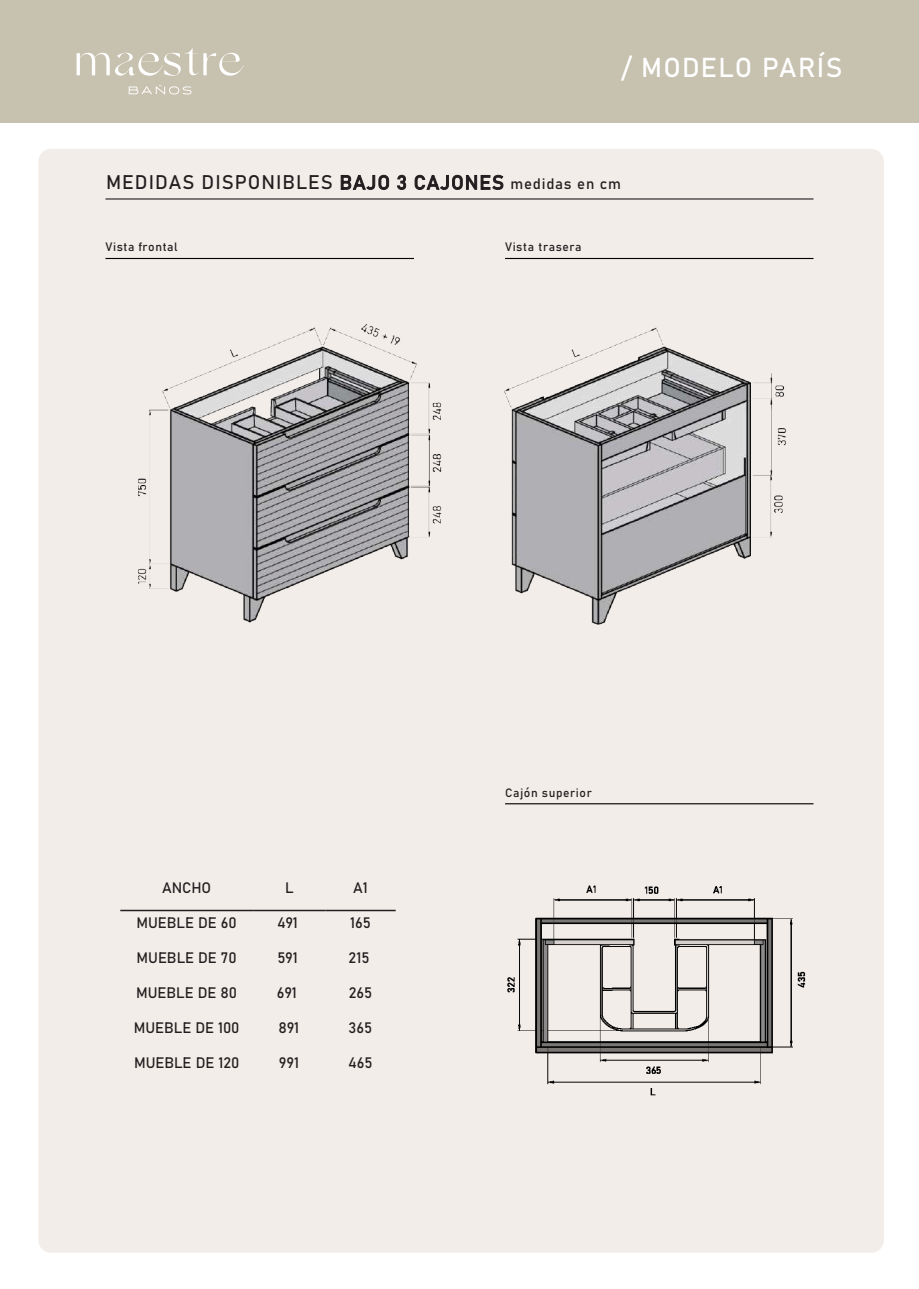
<style>
.page{position:relative;width:919px;height:1289px;background:#fff}
.page>*{position:absolute;margin:0;border:0;box-sizing:border-box;transform-origin:0 0}
.t1{font:27px "Bahnschrift";letter-spacing:.05em;color:#fff}
.t2{font:19.5px "Bahnschrift";letter-spacing:.05em;color:#231f20}
.t3{font:15px "Bahnschrift";color:#231f20}
.t4{font:12px "Bahnschrift";letter-spacing:.05em;color:#231f20}
.s1{font-size:15px}
</style>
<div class="page">
<div style="left:0;top:0;width:918px;height:123px;background:#c7c1af"></div>
<svg style="left:77px;top:48px;width:167px;height:28px"></svg>
<svg style="left:129px;top:85px;width:62px;height:10px"></svg>
<div style="left:38px;top:149px;width:845px;height:1103px;background:#f3ede9;border-radius:13px"></div>
<hr style="left:105px;top:198px;width:708px;height:1px;background:#231f20">
<img style="left:507px;top:885px;width:299px;height:211px">
<hr style="left:120px;top:909px;width:133px;height:2px;background:#231f20">
<hr style="left:253px;top:909px;width:72px;height:2px;background:#231f20">
<hr style="left:325px;top:909px;width:70px;height:2px;background:#231f20">
<hr style="left:105px;top:258px;width:309px;height:1px;background:#000">
<hr style="left:505px;top:258px;width:308px;height:1px;background:#000">
<hr style="left:505px;top:803px;width:308px;height:1px;background:#000">
<img style="left:138px;top:324px;width:649px;height:301px">
<h1 class="t1" style="left:621px;top:47px;width:223px">/ MODELO PARÍS</h1>
<h2 class="t2" style="left:106px;top:168px;width:516px">MEDIDAS DISPONIBLES BAJO 3 CAJONES <span class="s1">medidas en cm</span></h2>
<p class="t4" style="left:105px;top:238px;width:74px">Vista frontal</p>
<p class="t4" style="left:505px;top:238px;width:78px">Vista trasera</p>
<p class="t3" style="left:162px;top:876px;width:51px">ANCHO</p>
<p class="t3" style="left:285px;top:876px;width:10px">L</p>
<p class="t3" style="left:353px;top:876px;width:16px">A1</p>
<p class="t3" style="left:136px;top:911px;width:102px">MUEBLE DE 60</p>
<p class="t3" style="left:277px;top:911px;width:22px">491</p>
<p class="t3" style="left:350px;top:911px;width:22px">165</p>
<p class="t3" style="left:137px;top:946px;width:102px">MUEBLE DE 70</p>
<p class="t3" style="left:277px;top:946px;width:22px">591</p>
<p class="t3" style="left:348px;top:946px;width:22px">215</p>
<p class="t3" style="left:136px;top:981px;width:103px">MUEBLE DE 80</p>
<p class="t3" style="left:277px;top:981px;width:21px">691</p>
<p class="t3" style="left:348px;top:981px;width:25px">265</p>
<p class="t3" style="left:134px;top:1016px;width:107px">MUEBLE DE 100</p>
<p class="t3" style="left:278px;top:1016px;width:22px">891</p>
<p class="t3" style="left:348px;top:1016px;width:25px">365</p>
<p class="t3" style="left:134px;top:1051px;width:107px">MUEBLE DE 120</p>
<p class="t3" style="left:279px;top:1051px;width:22px">991</p>
<p class="t3" style="left:348px;top:1051px;width:26px">465</p>
<p class="t4" style="left:505px;top:783px;width:88px">Cajón superior</p>
</div>
